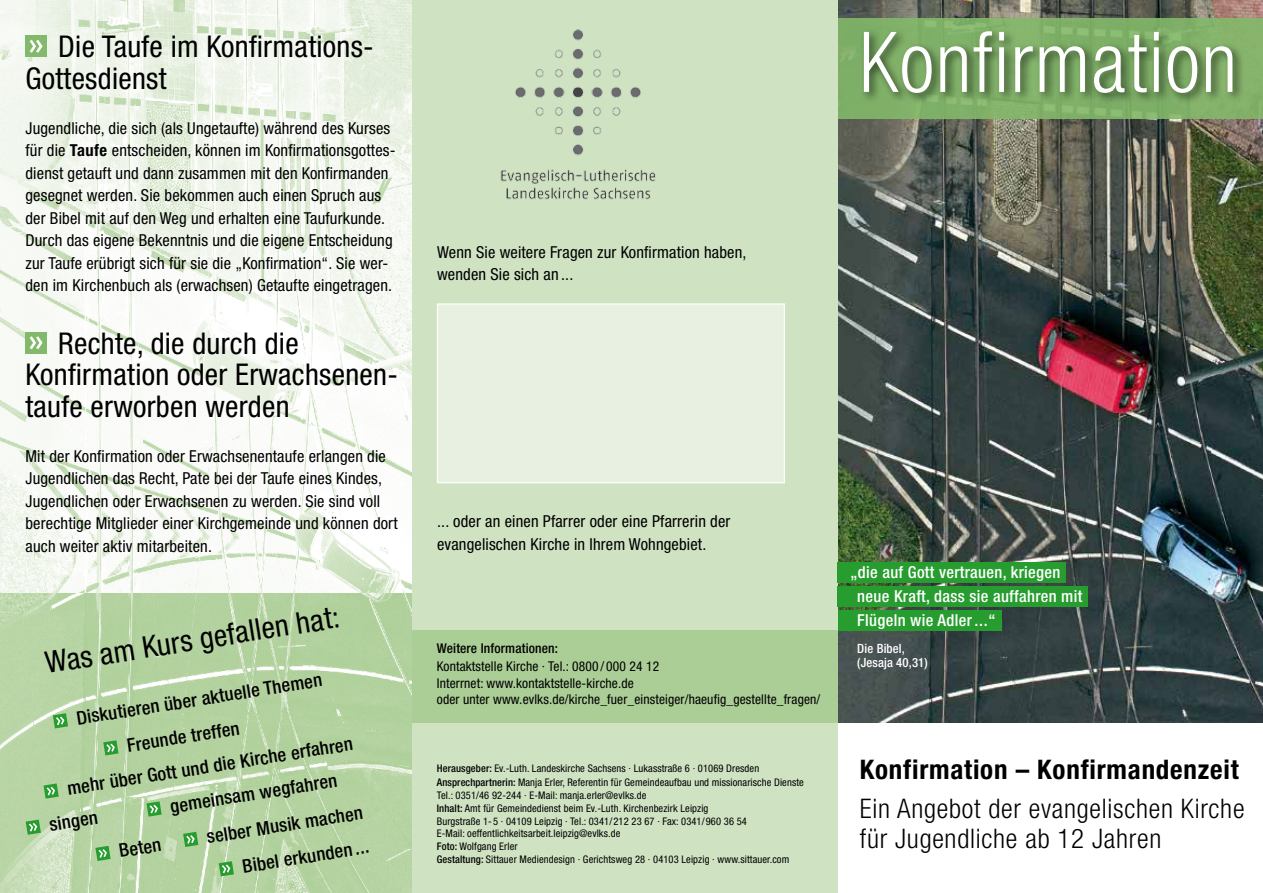
<style>
.page{position:relative;width:1263px;height:893px;background:#fff}
.page>*{position:absolute;margin:0;border:0;box-sizing:border-box;transform-origin:0 0}
.t1{font:300 condensed 84px "Helvetica Neue";letter-spacing:.02em;color:#fff;scale:.96 1}
.t2{font:condensed 30px/31.5px "Helvetica Neue";letter-spacing:.01em;color:#000}
.t3{font:300 condensed 27px/30px "Helvetica Neue";letter-spacing:.025em;color:#000}
.t4{font:700 condensed 27px "Helvetica Neue";letter-spacing:.03em;color:#000}
.t5{font:500 condensed 18.75px/33.9px "Helvetica Neue";color:#000}
.t6{font:condensed 16.5px/22.5px "Helvetica Neue";letter-spacing:.01em;color:#000}
.t7{font:500 condensed 16.5px/24px "Helvetica Neue";letter-spacing:.02em;color:#fff}
.t8{font:condensed 13.5px/16.5px "Helvetica Neue";letter-spacing:.01em;color:#000}
.t9{font:500 condensed 13.5px "Helvetica Neue";letter-spacing:.01em;color:#000}
.t10{font:500 condensed 12.75px/14.2px "Helvetica Neue";letter-spacing:.01em;color:#fff}
.t11{font:condensed 10.5px/12.9px "Helvetica Neue";letter-spacing:.01em;color:#000}
.s1{font-weight:700}
.s2{font-weight:500}
</style>
<div class="page">
<img style="left:0;top:0;width:412px;height:593px">
<img style="left:0;top:593px;width:412px;height:300px">
<img style="left:838px;top:0;width:425px;height:723px">
<div style="left:412px;top:0;width:426px;height:893px;background:#cfe2c2"></div>
<div style="left:412px;top:630px;width:426px;height:93px;background:#abce96"></div>
<img style="left:500px;top:29px;width:156px;height:171px">
<div style="left:437px;top:303px;width:348px;height:180px;background:#e8f1e1;border:1px solid #fff"></div>
<div style="left:838px;top:18px;width:425px;height:101px;background:#80b068"></div>
<div style="left:860px;top:27px;width:385px;height:78px;background:#000;opacity:.6"></div>
<div style="left:838px;top:586px;width:250px;height:21px;background:#269d2e"></div>
<div style="left:838px;top:610px;width:163px;height:20px;background:#269d2e"></div>
<div style="left:838px;top:563px;width:228px;height:20px;background:#269d2e"></div>
<div style="left:26px;top:36px;width:21px;height:21px;background:#83b96a"></div>
<svg style="left:30px;top:40px;width:13px;height:13px"></svg>
<div style="left:26px;top:332px;width:21px;height:22px;background:#83b96a"></div>
<svg style="left:30px;top:336px;width:13px;height:13px"></svg>
<svg style="left:103px;top:740px;width:15px;height:15px"></svg>
<svg style="left:53px;top:713px;width:15px;height:15px"></svg>
<svg style="left:44px;top:783px;width:15px;height:16px"></svg>
<svg style="left:146px;top:801px;width:16px;height:16px"></svg>
<svg style="left:26px;top:820px;width:15px;height:15px"></svg>
<svg style="left:183px;top:832px;width:15px;height:15px"></svg>
<svg style="left:95px;top:846px;width:16px;height:15px"></svg>
<svg style="left:219px;top:861px;width:15px;height:15px"></svg>
<h2 class="t2" style="left:26px;top:31px;width:350px;text-indent:33px">Die Taufe im Konfirmations-<br>Gottesdienst</h2>
<p class="t6" style="left:26px;top:117px;width:371px">Jugendliche, die sich (als Ungetaufte) während des Kurses für die <span class="s1">Taufe</span> entscheiden, können im Konfirmationsgottes&shy;dienst getauft und dann zusammen mit den Konfirmanden gesegnet werden. Sie bekommen auch einen Spruch aus der Bibel mit auf den Weg und erhalten eine Taufurkunde.<br>Durch das eigene Bekenntnis und die eigene Entscheidung zur Taufe erübrigt sich für sie die „Konfirmation“. Sie wer&shy;den im Kirchenbuch als (erwachsen) Getaufte eingetragen.</p>
<h2 class="t2" style="left:26px;top:327px;width:374px;text-indent:33px">Rechte, die durch die<br>Konfirmation oder Erwachsenen&shy;taufe erworben werden</h2>
<p class="t6" style="left:26px;top:445px;width:374px">Mit der Konfirmation oder Erwachsenentaufe erlangen die Jugendlichen das Recht, Pate bei der Taufe eines Kindes, Jugendlichen oder Erwachsenen zu werden. Sie sind voll berechtige Mitglieder einer Kirchgemeinde und können dort auch weiter aktiv mitarbeiten.</p>
<h2 class="t2" style="left:43px;top:648px;width:299px;rotate:-9deg">Was am Kurs gefallen hat:</h2>
<p class="t5" style="left:74px;top:701px;width:250px;rotate:-9deg">Diskutieren über aktuelle Themen</p>
<p class="t5" style="left:162px;top:756px;width:191px;text-indent:-99px;rotate:-9deg">mehr über Gott und die Kirche erfahren gemeinsam wegfahren</p>
<p class="t5" style="left:47px;top:808px;width:50px;rotate:-9deg">singen</p>
<p class="t5" style="left:204px;top:820px;width:159px;rotate:-9deg">selber Musik machen</p>
<p class="t5" style="left:117px;top:834px;width:44px;rotate:-9deg">Beten</p>
<p class="t5" style="left:240px;top:849px;width:130px;rotate:-9deg">Bibel erkunden ...</p>
<p class="t5" style="left:124px;top:728px;width:115px;rotate:-9deg">Freunde treffen</p>
<p class="t6" style="left:437px;top:241px;width:311px">Wenn Sie weitere Fragen zur Konfirmation haben, wenden Sie sich an ...</p>
<h1 class="t1" style="left:859px;top:14px;width:395px">Konfirmation</h1>
<p class="t6" style="left:437px;top:510px;width:295px">... oder an einen Pfarrer oder eine Pfarrerin der evangelischen Kirche in Ihrem Wohngebiet.</p>
<p class="t9" style="left:437px;top:640px;width:123px">Weitere Informationen:</p>
<p class="t8" style="left:437px;top:658px;width:385px">Kontaktstelle Kirche · Tel.: 0800 / 000 24 12<br>Interrnet: www.kontaktstelle-kirche.de<br>oder unter www.evlks.de/kirche_fuer_einsteiger/haeufig_gestellte_fragen/</p>
<p class="t11" style="left:437px;top:762px;width:368px"><span class="s2">Herausgeber:</span> Ev.-Luth. Landeskirche Sachsens · Lukasstraße 6 · 01069 Dresden <span class="s2">Ansprechpartnerin:</span> Manja Erler, Referentin für Gemeindeaufbau und missionarische Dienste Tel.: 0351/46 92-244 · E-Mail: manja.erler@evlks.de<br><span class="s2">Inhalt:</span> Amt für Gemeindedienst beim Ev.-Luth. Kirchenbezirk Leipzig<br>Burgstraße 1-5 · 04109 Leipzig · Tel.: 0341/212 23 67 · Fax: 0341/960 36 54<br>E-Mail: oeffentlichkeitsarbeit.leipzig@evlks.de<br><span class="s2">Foto:</span> Wolfgang Erler<br><span class="s2">Gestaltung:</span> Sittauer Mediendesign · Gerichtsweg 28 · 04103 Leipzig · www.sittauer.com</p>
<p class="t7" style="left:857px;top:560px;width:227px;text-indent:-7px">„die auf Gott vertrauen, kriegen neue Kraft, dass sie auffahren mit<br>Flügeln wie Adler ...“</p>
<p class="t10" style="left:857px;top:641px;width:72px">Die Bibel, (Jesaja 40,31)</p>
<h3 class="t4" style="left:860px;top:753px;width:380px">Konfirmation – Konfirmandenzeit</h3>
<h3 class="t3" style="left:860px;top:793px;width:386px">Ein Angebot der evangelischen Kirche für Jugendliche ab 12 Jahren</h3>
</div>
